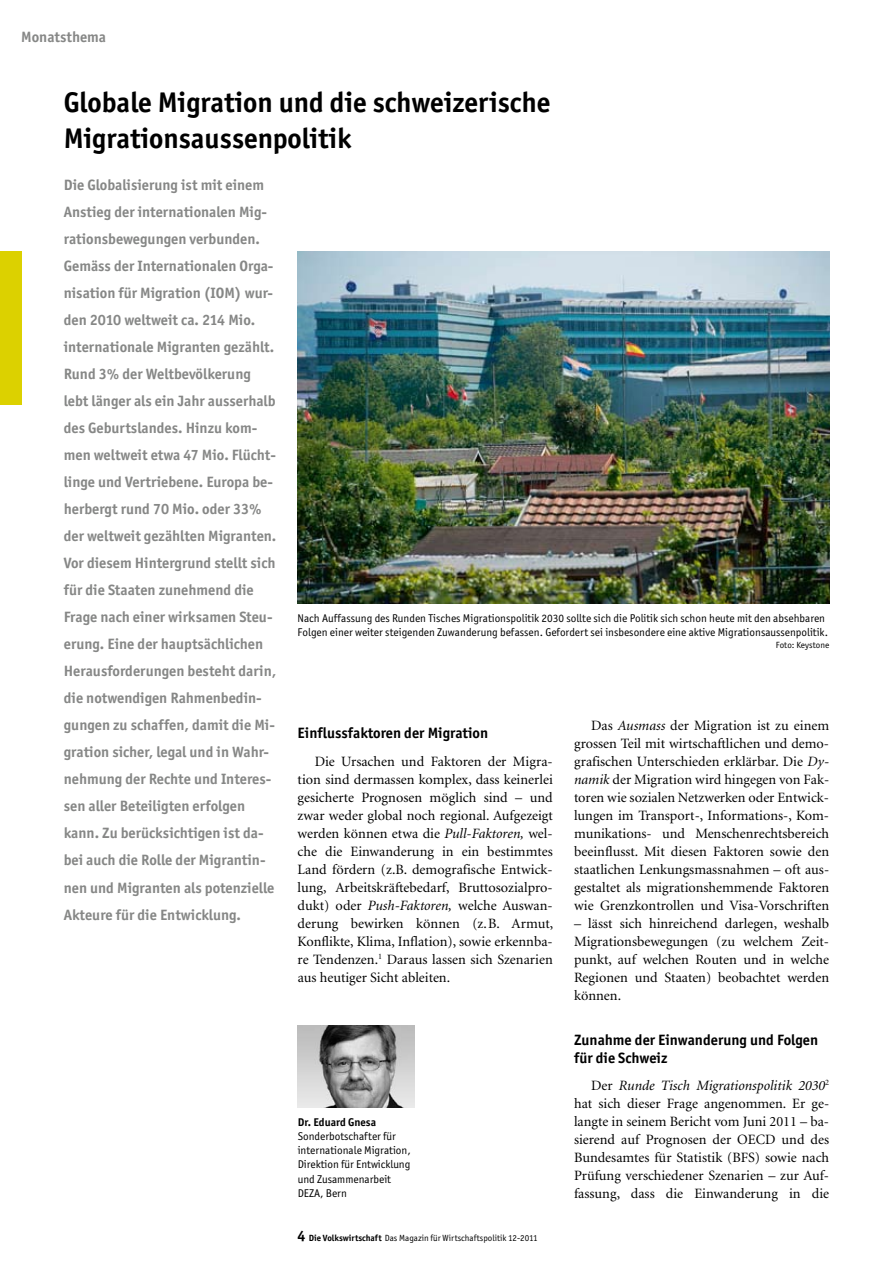
<style>
.page{position:relative;width:893px;height:1263px;background:#fff}
.page>*{position:absolute;margin:0;border:0;box-sizing:border-box;transform-origin:0 0}
.t1{font:700 28.5px/36px "Officina San ITC";color:#000}
.t2{font:700 15px/27px "Officina San ITC";color:#868786}
.t3{font:700 15px/18px "Officina San ITC";color:#000}
.t4{font:14.25px/18px "Minion";color:#000;text-align:justify}
.t5{font:11.25px/14.2px "Officina San ITC";color:#000}
.t6{font:700 11.25px "Officina San ITC";color:#000}
.t7{font:9px "Officina San ITC";color:#000}
.s1{font-style:italic}
.s2{font-weight:700;font-size:15px}
.s3{font-weight:700}
</style>
<div class="page">
<div style="left:0;top:252px;width:21px;height:153px;background:#dcd100"></div>
<img style="left:298px;top:251px;width:531px;height:352px">
<img style="left:298px;top:1026px;width:117px;height:82px">
<p class="t2" style="left:21px;top:23px;width:86px">Monatsthema</p>
<h1 class="t1" style="left:64px;top:84px;width:488px">Globale Migration und die schweizerische<br>Migrationsaussenpolitik</h1>
<p class="t2" style="left:64px;top:172px;width:214px">Die Globalisierung ist mit einem<br>Anstieg der internationalen Mig&shy;rationsbewegungen verbunden.<br>Gemäss der Internationalen Orga&shy;nisation für Migration (IOM) wur&shy;den 2010 weltweit ca. 214 Mio. internationale Migranten gezählt.<br>Rund 3% der Weltbevölkerung lebt länger als ein Jahr ausserhalb des Geburtslandes. Hinzu kom&shy;men weltweit etwa 47 Mio. Flücht&shy;linge und Vertriebene. Europa be&shy;herbergt rund 70 Mio. oder 33% der weltweit gezählten Migranten.<br>Vor diesem Hintergrund stellt sich für die Staaten zunehmend die<br>Frage nach einer wirksamen Steu&shy;erung. Eine der hauptsächlichen<br>Herausforderungen besteht darin, die notwendigen Rahmenbedin&shy;gungen zu schaffen, damit die Mi&shy;gration sicher, legal und in Wahr&shy;nehmung der Rechte und Interes&shy;sen aller Beteiligten erfolgen kann. Zu berücksichtigen ist da&shy;bei auch die Rolle der Migrantin&shy;nen und Migranten als potenzielle<br>Akteure für die Entwicklung.</p>
<p class="t5" style="left:298px;top:611px;width:532px">Nach Auffassung des Runden Tisches Migrationspolitik 2030 sollte sich die Politik sich schon heute mit den absehbaren<br>Folgen einer weiter steigenden Zuwanderung befassen. Gefordert sei insbesondere eine aktive Migrationsaussenpolitik.</p>
<p class="t7" style="left:776px;top:640px;width:55px">Foto: Keystone</p>
<p class="t4" style="left:574px;top:716px;width:257px;text-indent:17px">Das <span class="s1">Ausmass</span> der Migration ist zu einem grossen Teil mit wirtschaftlichen und demo&shy;grafischen Unterschieden erklärbar. Die <span class="s1">Dy&shy;namik</span> der Migration wird hingegen von Fak&shy;toren wie sozialen Netzwerken oder Entwick&shy;lungen im Transport-, Informations-, Kom&shy;munikations- und Menschenrechtsbereich beeinflusst. Mit diesen Faktoren sowie den staatlichen Lenkungsmassnahmen – oft aus&shy;gestaltet als migrationshemmende Faktoren wie Grenzkontrollen und Visa-Vorschriften</p>
<p class="t4" style="left:574px;top:914px;width:257px">– lässt sich hinreichend darlegen, weshalb Migrationsbewegungen (zu welchem Zeit&shy;punkt, auf welchen Routen und in welche Regionen und Staaten) beobachtet werden können.</p>
<p class="t3" style="left:574px;top:1030px;width:246px">Zunahme der Einwanderung und Folgen für die Schweiz</p>
<p class="t4" style="left:574px;top:1076px;width:257px;text-indent:17px">Der <span class="s1">Runde Tisch Migrationspolitik 2030</span><sup>2 </sup>hat sich dieser Frage angenommen. Er ge&shy;langte in seinem Bericht vom Juni 2011 – ba&shy;sierend auf Prognosen der OECD und des Bundesamtes für Statistik (BFS) sowie nach Prüfung verschiedener Szenarien – zur Auf&shy;fassung, dass die Einwanderung in die</p>
<p class="t3" style="left:298px;top:724px;width:192px">Einflussfaktoren der Migration</p>
<p class="t4" style="left:298px;top:752px;width:257px;text-indent:17px">Die Ursachen und Faktoren der Migra&shy;tion sind dermassen komplex, dass keinerlei gesicherte Prognosen möglich sind – und zwar weder global noch regional. Aufgezeigt werden können etwa die <span class="s1">Pull-Faktoren,</span> wel&shy;che die Einwanderung in ein bestimmtes Land fördern (z.B. demografische Entwick&shy;lung, Arbeitskräftebedarf, Bruttosozialpro&shy;dukt) oder <span class="s1">Push-Faktoren,</span> welche Auswan&shy;derung bewirken können (z.B. Armut, Konflikte, Klima, Inflation), sowie erkennba&shy;re Tendenzen.<sup>1</sup> Daraus lassen sich Szenarien aus heutiger Sicht ableiten.</p>
<p class="t6" style="left:298px;top:1115px;width:80px">Dr. Eduard Gnesa</p>
<p class="t5" style="left:298px;top:1129px;width:115px">Sonderbotschafter für internationale Migration,<br>Direktion für Entwicklung und Zusammenarbeit<br>DEZA, Bern</p>
<p class="t7" style="left:298px;top:1232px;width:241px"><span class="s2">4</span> <span class="s3">Die Volkswirtschaft</span> Das Magazin für Wirtschaftspolitik 12-2011</p>
</div>
